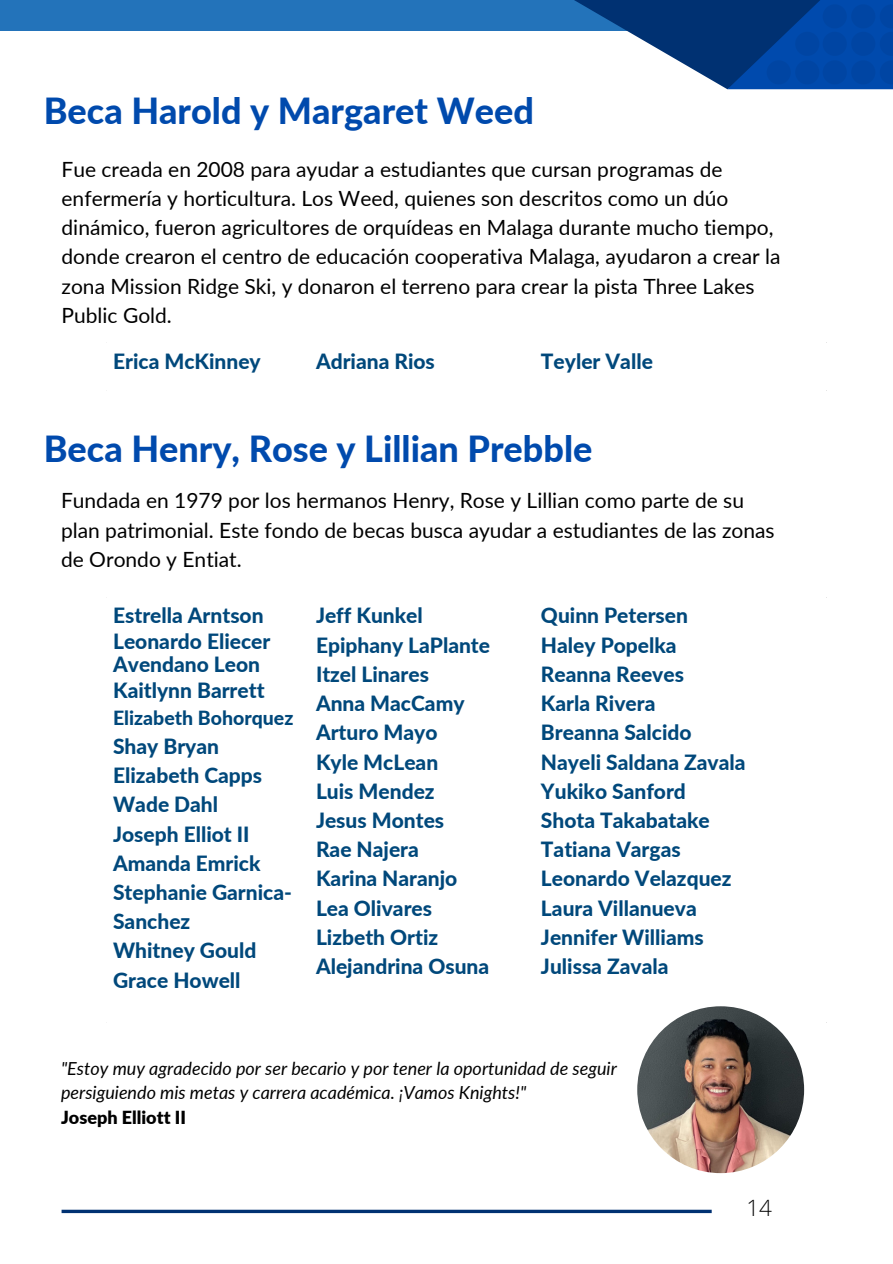
<style>
.page{position:relative;width:893px;height:1264px;background:#fff}
.page>*{position:absolute;margin:0;border:0;box-sizing:border-box;transform-origin:0 0}
.t1{font:800 36px "Lato";color:#004aad}
.t2{font:300 22.5px "Open Sans";color:#000}
.t3{font:800 21px/22.5px "Lato";color:#00487b}
.t4{font:21px/29.2px "Lato";color:#000}
.t5{font:800 19.5px "Lato";color:#00487b}
.t6{font:italic 18px/24.8px "Lato";color:#000}
.t7{font:900 18px "Lato";color:#000}
</style>
<div class="page">
<div style="left:0;top:0;width:699px;height:31px;background:#2373ba"></div>
<svg style="left:574px;top:0;width:153px;height:89px"></svg>
<svg style="left:727px;top:0;width:165px;height:89px;background:#003986"></svg>
<svg style="left:766px;top:4px;width:126px;height:80px;background:#0044a0"></svg>
<img style="left:637px;top:1006px;width:167px;height:167px;border-radius:50%">
<svg style="left:62px;top:1209px;width:649px;height:4px;background:#2e568b"></svg>
<p class="t1" style="left:44px;top:88px;width:491px">Beca Harold y Margaret Weed</p>
<p class="t4" style="left:62px;top:154px;width:720px">Fue creada en 2008 para ayudar a estudiantes que cursan programas de enfermería y horticultura. Los Weed, quienes son descritos como un dúo dinámico, fueron agricultores de orquídeas en Malaga durante mucho tiempo, donde crearon el centro de educación cooperativa Malaga, ayudaron a crear la zona Mission Ridge Ski, y donaron el terreno para crear la pista Three Lakes Public Gold.</p>
<p class="t3" style="left:113px;top:349px;width:149px">Erica McKinney</p>
<p class="t3" style="left:316px;top:349px;width:120px">Adriana Rios</p>
<p class="t3" style="left:541px;top:349px;width:113px">Teyler Valle</p>
<p class="t1" style="left:44px;top:426px;width:550px">Beca Henry, Rose y Lillian Prebble</p>
<p class="t4" style="left:61px;top:485px;width:715px">Fundada en 1979 por los hermanos Henry, Rose y Lillian como parte de su plan patrimonial. Este fondo de becas busca ayudar a estudiantes de las zonas de Orondo y Entiat.</p>
<p class="t3" style="left:113px;top:604px;width:152px">Estrella Arntson</p>
<p class="t3" style="left:113px;top:629px;width:159px">Leonardo Eliecer<br>Avendano Leon</p>
<p class="t3" style="left:113px;top:678px;width:153px">Kaitlynn Barrett</p>
<p class="t5" style="left:113px;top:705px;width:182px">Elizabeth Bohorquez</p>
<p class="t3" style="left:113px;top:734px;width:107px">Shay Bryan</p>
<p class="t3" style="left:113px;top:763px;width:151px">Elizabeth Capps</p>
<p class="t3" style="left:113px;top:792px;width:107px">Wade Dahl</p>
<p class="t3" style="left:113px;top:822px;width:138px">Joseph Elliot II</p>
<p class="t3" style="left:113px;top:851px;width:149px">Amanda Emrick</p>
<p class="t3" style="left:113px;top:877px;width:180px;line-height:29.2px">Stephanie Garnica-<br>Sanchez</p>
<p class="t3" style="left:113px;top:939px;width:145px">Whitney Gould</p>
<p class="t3" style="left:113px;top:968px;width:129px">Grace Howell</p>
<p class="t3" style="left:316px;top:604px;width:108px">Jeff Kunkel</p>
<p class="t3" style="left:316px;top:633px;width:176px">Epiphany LaPlante</p>
<p class="t3" style="left:316px;top:662px;width:114px">Itzel Linares</p>
<p class="t3" style="left:316px;top:691px;width:150px">Anna MacCamy</p>
<p class="t3" style="left:316px;top:721px;width:123px">Arturo Mayo</p>
<p class="t3" style="left:316px;top:750px;width:124px">Kyle McLean</p>
<p class="t3" style="left:316px;top:779px;width:120px">Luis Mendez</p>
<p class="t3" style="left:316px;top:808px;width:130px">Jesus Montes</p>
<p class="t3" style="left:316px;top:837px;width:104px">Rae Najera</p>
<p class="t3" style="left:316px;top:867px;width:143px">Karina Naranjo</p>
<p class="t3" style="left:316px;top:896px;width:118px">Lea Olivares</p>
<p class="t3" style="left:316px;top:925px;width:124px">Lizbeth Ortiz</p>
<p class="t3" style="left:316px;top:954px;width:175px">Alejandrina Osuna</p>
<p class="t3" style="left:541px;top:604px;width:148px">Quinn Petersen</p>
<p class="t3" style="left:541px;top:633px;width:137px">Haley Popelka</p>
<p class="t3" style="left:541px;top:662px;width:144px">Reanna Reeves</p>
<p class="t3" style="left:541px;top:691px;width:116px">Karla Rivera</p>
<p class="t3" style="left:541px;top:721px;width:152px">Breanna Salcido</p>
<p class="t3" style="left:541px;top:750px;width:206px">Nayeli Saldana Zavala</p>
<p class="t3" style="left:541px;top:779px;width:146px">Yukiko Sanford</p>
<p class="t3" style="left:541px;top:808px;width:170px">Shota Takabatake</p>
<p class="t3" style="left:541px;top:837px;width:141px">Tatiana Vargas</p>
<p class="t3" style="left:541px;top:867px;width:192px">Leonardo Velazquez</p>
<p class="t3" style="left:541px;top:896px;width:157px">Laura Villanueva</p>
<p class="t3" style="left:541px;top:925px;width:164px">Jennifer Williams</p>
<p class="t3" style="left:541px;top:954px;width:129px">Julissa Zavala</p>
<p class="t6" style="left:61px;top:1055px;width:557px">"Estoy muy agradecido por ser becario y por tener la oportunidad de seguir persiguiendo mis metas y carrera académica. ¡Vamos Knights!"</p>
<p class="t7" style="left:61px;top:1106px;width:126px">Joseph Elliott II</p>
<p class="t2" style="left:746px;top:1192px;width:27px">14</p>
</div>
